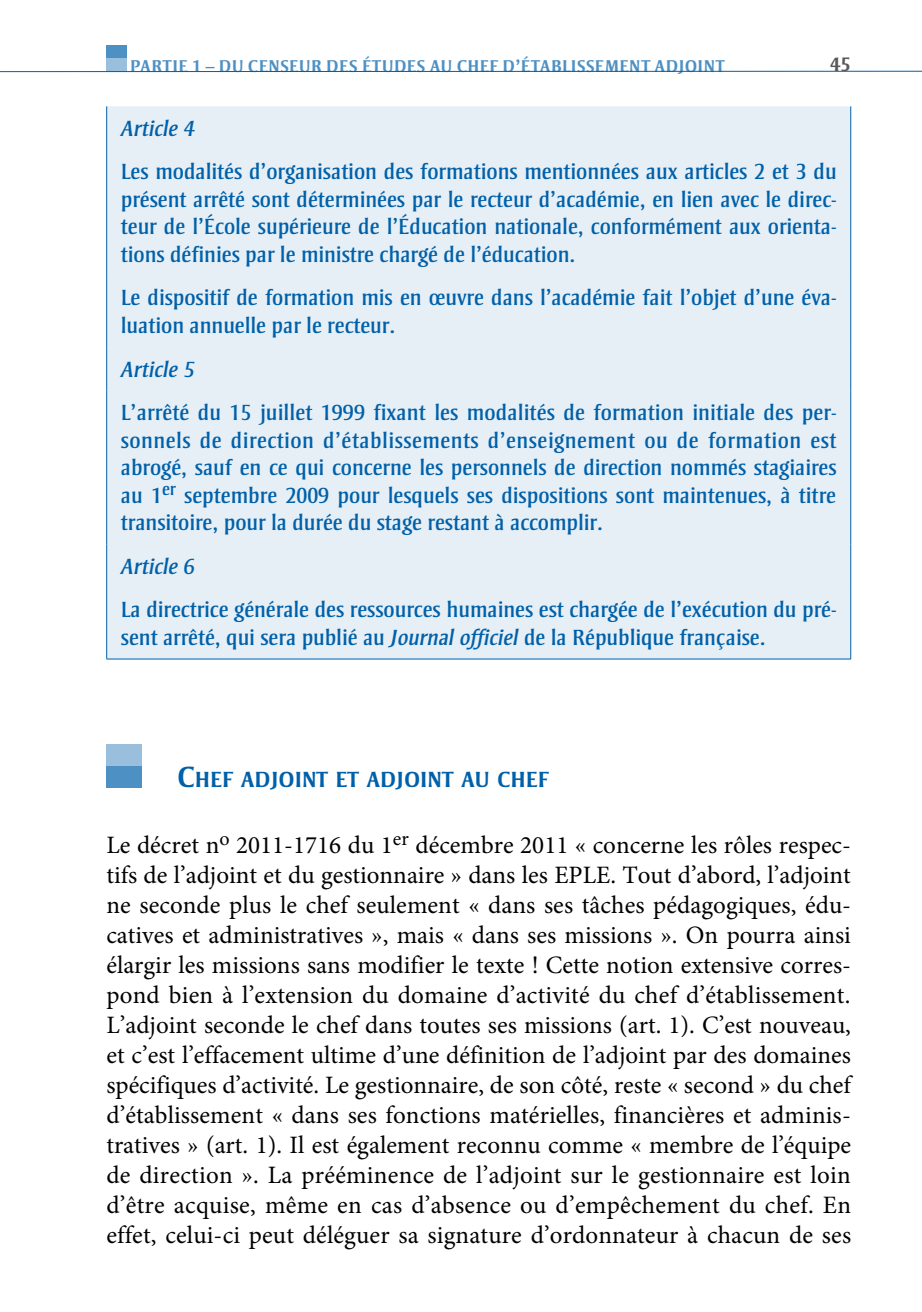
<style>
.page{position:relative;width:922px;height:1312px;background:#fff}
.page>*{position:absolute;margin:0;border:0;box-sizing:border-box;transform-origin:0 0}
.texte{font:25px/30px "Minion Pro";letter-spacing:.005em;color:#000;text-align:justify}
.encadré_texte{font:22.5px/27.5px "Strayhorn MT Std";color:#0060a9;text-align:justify}
._1er_titre{font:700 22.5px "Strayhorn MT Std";color:#0060a9}
.encadré_texte-2{font:italic 22.5px "Strayhorn MT Std";color:#0060a9}
.t1{font:700 20px "Strayhorn MT Std";color:#58585a}
.t2{font:700 17.5px "Strayhorn MT Std";letter-spacing:.025em;color:#4d90c3}
.s1{font-style:italic}
.s2{font-size:30px}
</style>
<div class="page">
<div style="left:106px;top:45px;width:20px;height:13px;background:#4d90c3"></div>
<div style="left:106px;top:58px;width:20px;height:14px;background:#99bfdd"></div>
<hr style="left:0;top:71px;width:921px;height:1px;background:#0060a9">
<div style="left:107px;top:106px;width:743px;height:552px;background:#e6eff6"></div>
<hr style="left:106px;top:106px;width:1px;height:44px;background:#0060a9">
<hr style="left:850px;top:106px;width:1px;height:44px;background:#0060a9">
<hr style="left:106px;top:150px;width:1px;height:126px;background:#0060a9">
<hr style="left:850px;top:150px;width:1px;height:126px;background:#0060a9">
<hr style="left:106px;top:276px;width:1px;height:71px;background:#0060a9">
<hr style="left:850px;top:276px;width:1px;height:71px;background:#0060a9">
<hr style="left:106px;top:347px;width:1px;height:43px;background:#0060a9">
<hr style="left:850px;top:347px;width:1px;height:43px;background:#0060a9">
<hr style="left:106px;top:390px;width:1px;height:154px;background:#0060a9">
<hr style="left:850px;top:390px;width:1px;height:154px;background:#0060a9">
<hr style="left:106px;top:544px;width:1px;height:44px;background:#0060a9">
<hr style="left:850px;top:544px;width:1px;height:44px;background:#0060a9">
<hr style="left:106px;top:588px;width:1px;height:70px;background:#0060a9">
<hr style="left:850px;top:588px;width:1px;height:70px;background:#0060a9">
<hr style="left:106px;top:658px;width:744px;height:1px;background:#0060a9">
<div style="left:106px;top:744px;width:36px;height:22px;background:#99bfdd"></div>
<div style="left:106px;top:766px;width:36px;height:21px;background:#4d90c3"></div>
<p class="t2" style="left:130px;top:56px;width:595px">PARTIE 1 – DU CENSEUR DES ÉTUDES AU CHEF D’ÉTABLISSEMENT ADJOINT</p>
<p class="t1" style="left:829px;top:53px;width:22px">45</p>
<p class="encadré_texte-2" style="left:121px;top:115px;width:75px">Article 4</p>
<p class="encadré_texte" style="left:121px;top:158px;width:717px">Les modalités d’organisation des formations mentionnées aux articles 2 et 3 du présent arrêté sont déterminées par le recteur d’académie, en lien avec le direc&shy;teur de l’École supérieure de l’Éducation nationale, conformément aux orienta&shy;tions définies par le ministre chargé de l’éducation.</p>
<p class="encadré_texte" style="left:121px;top:284px;width:717px">Le dispositif de formation mis en œuvre dans l’académie fait l’objet d’une éva&shy;luation annuelle par le recteur.</p>
<p class="encadré_texte-2" style="left:121px;top:356px;width:75px">Article 5</p>
<p class="encadré_texte" style="left:121px;top:399px;width:717px">L’arrêté du 15 juillet 1999 fixant les modalités de formation initiale des per&shy;sonnels de direction d’établissements d’enseignement ou de formation est abrogé, sauf en ce qui concerne les personnels de direction nommés stagiaires au 1<sup>er</sup> septembre 2009 pour lesquels ses dispositions sont maintenues, à titre transitoire, pour la durée du stage restant à accomplir.</p>
<p class="encadré_texte-2" style="left:121px;top:553px;width:75px">Article 6</p>
<p class="encadré_texte" style="left:121px;top:596px;width:717px">La directrice générale des ressources humaines est chargée de l’exécution du pré&shy;sent arrêté, qui sera publié au <span class="s1">Journal officiel</span> de la République française.</p>
<p class="_1er_titre" style="left:177px;top:766px;width:31px"><span class="s2">C</span>HEF</p>
<p class="_1er_titre" style="left:241px;top:766px;width:14px">ADJOINT</p>
<p class="_1er_titre" style="left:335px;top:766px;width:45px">ET ADJOINT</p>
<p class="_1er_titre" style="left:461px;top:766px;width:50px">AU CHEF</p>
<p class="texte" style="left:106px;top:829px;width:746px">Le décret n<sup>o</sup> 2011-1716 du 1<sup>er</sup> décembre 2011 « concerne les rôles respec&shy;tifs de l’adjoint et du gestionnaire » dans les EPLE. Tout d’abord, l’adjoint ne seconde plus le chef seulement « dans ses tâches pédagogiques, édu&shy;catives et administratives », mais « dans ses missions ». On pourra ainsi élargir les missions sans modifier le texte ! Cette notion extensive corres&shy;pond bien à l’extension du domaine d’activité du chef d’établissement.<br>L’adjoint seconde le chef dans toutes ses missions (art. 1). C’est nouveau, et c’est l’effacement ultime d’une définition de l’adjoint par des domaines spécifiques d’activité. Le gestionnaire, de son côté, reste « second » du chef d’établissement « dans ses fonctions matérielles, financières et adminis&shy;tratives » (art. 1). Il est également reconnu comme « membre de l’équipe de direction ». La prééminence de l’adjoint sur le gestionnaire est loin d’être acquise, même en cas d’absence ou d’empêchement du chef. En effet, celui-ci peut déléguer sa signature d’ordonnateur à chacun de ses</p>
</div>
